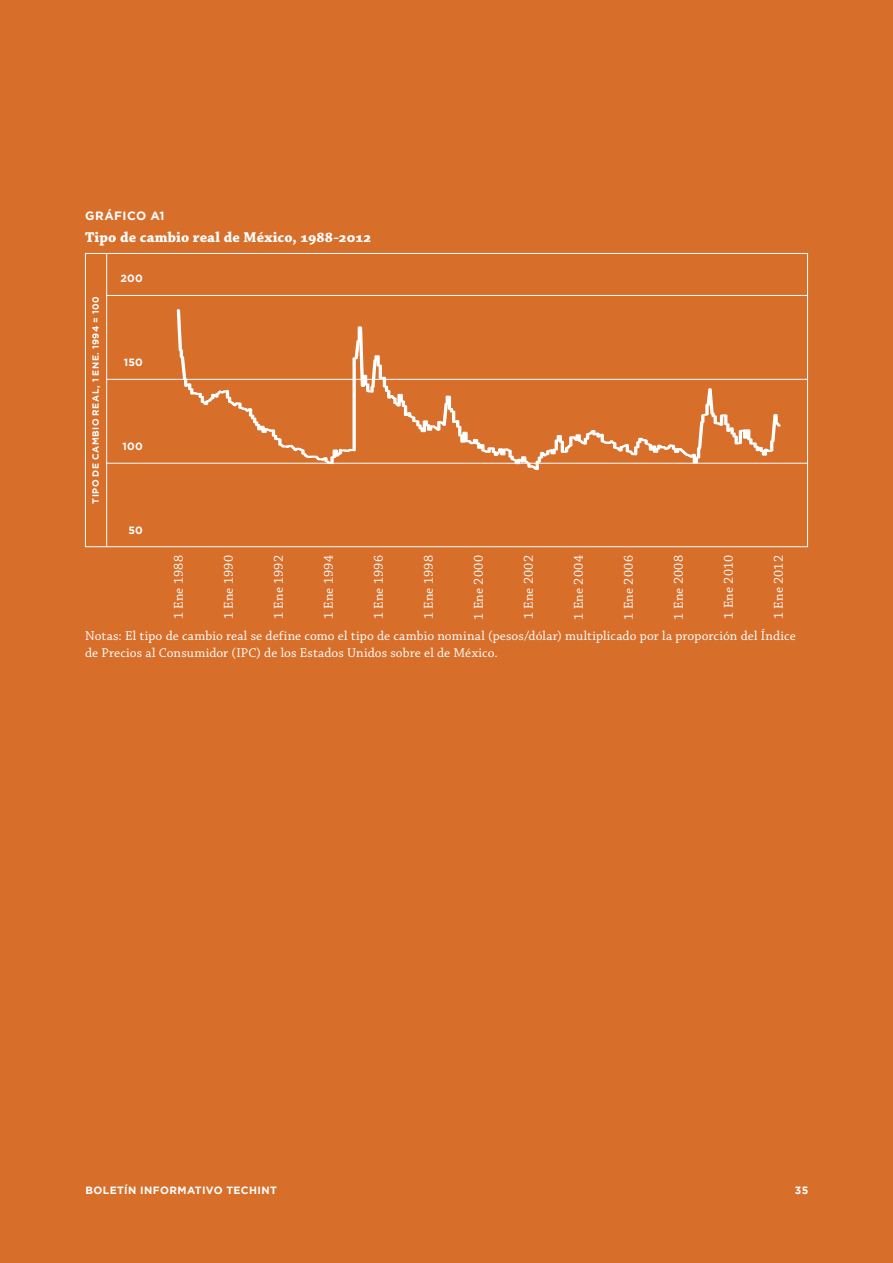
<style>
.page{position:relative;width:893px;height:1263px;background:#d76e2a}
.page>*{position:absolute;margin:0;border:0;box-sizing:border-box;transform-origin:0 0}
.t1{font:700 15px "Chaparral Pro";letter-spacing:.005em;color:#fff}
.t2{font:13.5px/16.5px "Chaparral Pro";letter-spacing:.01em;color:#fff}
.t3{font:700 12px "Gotham";color:#fff}
.t4{font:700 10.5px "Gotham";letter-spacing:.03em;color:#fff}
.t5{font:700 9px "Gotham";letter-spacing:.05em;color:#fff}
</style>
<div class="page">
<hr style="left:106px;top:379px;width:702px;height:1px;background:#fff">
<hr style="left:106px;top:463px;width:702px;height:1px;background:#fff">
<hr style="left:106px;top:295px;width:702px;height:1px;background:#fff">
<div style="left:85px;top:253px;width:22px;height:294px;border:1px solid #fff"></div>
<svg style="left:175px;top:309px;width:607px;height:162px"></svg>
<p class="t3" style="left:85px;top:209px;width:10px">GRÁF</p>
<p class="t3" style="left:123px;top:209px;width:44px">ICO A1</p>
<p class="t1" style="left:85px;top:229px;width:287px">Tipo de cambio real de México, 1988-2012</p>
<p class="t5" style="left:90px;top:503px;width:208px;rotate:-90deg">TIPO DE CAMBIO REAL, 1 ENE. 1994 = 100</p>
<p class="t4" style="left:120px;top:272px;width:24px">200</p>
<p class="t4" style="left:124px;top:356px;width:21px">150</p>
<p class="t4" style="left:123px;top:440px;width:22px">100</p>
<p class="t4" style="left:128px;top:524px;width:16px">50</p>
<p class="t2" style="left:171px;top:619px;width:66px;rotate:-90deg">1 Ene 1988</p>
<p class="t2" style="left:221px;top:619px;width:66px;rotate:-90deg">1 Ene 1990</p>
<p class="t2" style="left:271px;top:619px;width:65px;rotate:-90deg">1 Ene 1992</p>
<p class="t2" style="left:321px;top:619px;width:66px;rotate:-90deg">1 Ene 1994</p>
<p class="t2" style="left:371px;top:619px;width:66px;rotate:-90deg">1 Ene 1996</p>
<p class="t2" style="left:421px;top:619px;width:66px;rotate:-90deg">1 Ene 1998</p>
<p class="t2" style="left:471px;top:620px;width:66px;rotate:-90deg">1 Ene 2000</p>
<p class="t2" style="left:521px;top:619px;width:66px;rotate:-90deg">1 Ene 2002</p>
<p class="t2" style="left:571px;top:620px;width:66px;rotate:-90deg">1 Ene 2004</p>
<p class="t2" style="left:621px;top:620px;width:66px;rotate:-90deg">1 Ene 2006</p>
<p class="t2" style="left:671px;top:620px;width:66px;rotate:-90deg">1 Ene 2008</p>
<p class="t2" style="left:721px;top:619px;width:65px;rotate:-90deg">1 Ene 2010</p>
<p class="t2" style="left:771px;top:619px;width:65px;rotate:-90deg">1 Ene 2012</p>
<p class="t2" style="left:85px;top:628px;width:712px">Notas: El tipo de cambio real se define como el tipo de cambio nominal (pesos/dólar) multiplicado por la proporción del Índice de Precios al Consumidor (IPC) de los Estados Unidos sobre el de México.</p>
<p class="t4" style="left:85px;top:1184px;width:193px">BOLETÍN INFORMATIVO TECHI NT</p>
<p class="t4" style="left:795px;top:1184px;width:15px">35</p>
</div>
